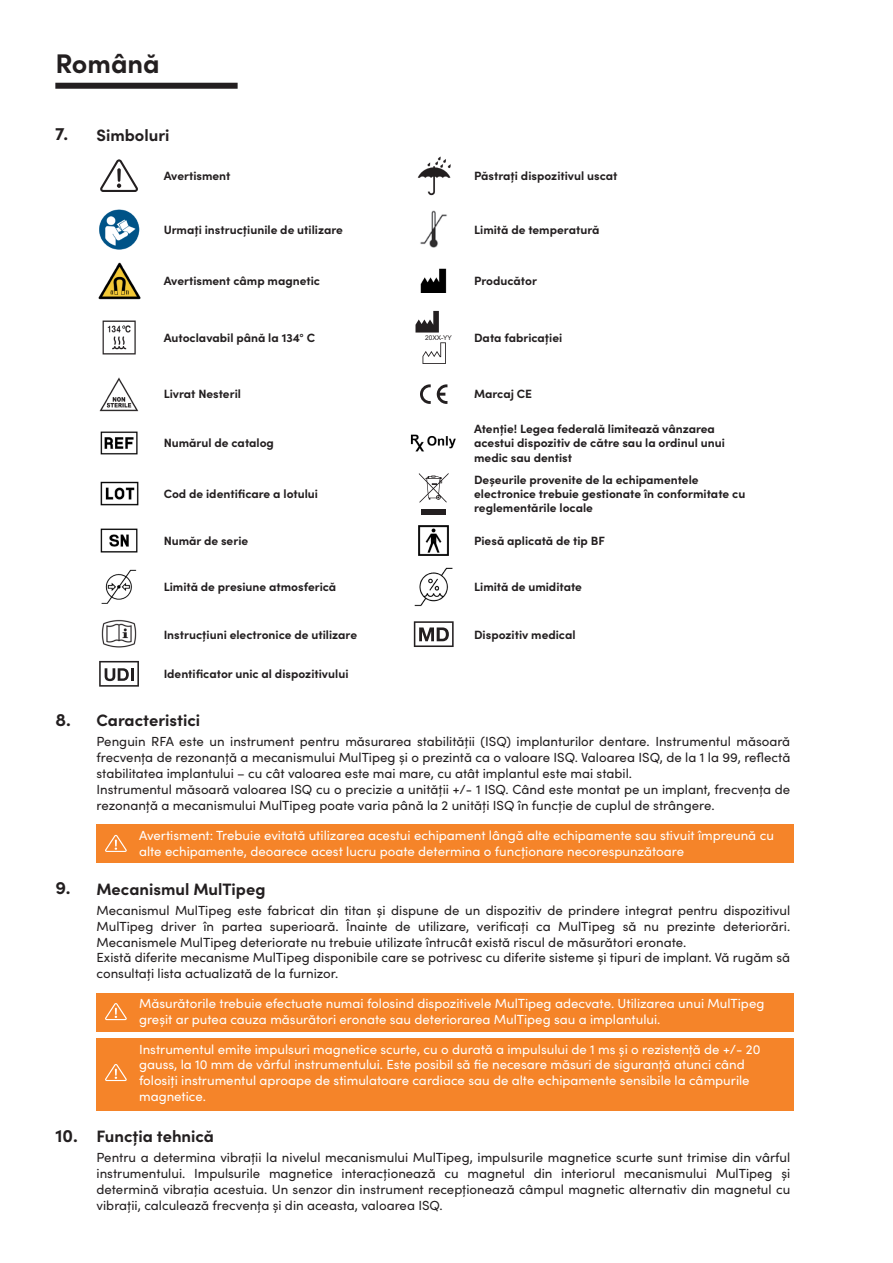
<style>
.page{position:relative;width:893px;height:1263px;background:#fff}
.page>*{position:absolute;margin:0;border:0;box-sizing:border-box;transform-origin:0 0}
.t1{font:700 27px "Sofia Pro";color:#231f20}
.Section_number{font:700 18px "Sofia Pro";color:#231f20}
.Heading_1{font:700 16.5px "Sofia Pro";color:#231f20}
.Body_1{font:13.2px/15.9px "Sofia Pro";color:#231f20;text-align:justify}
.Text_boxes{font:13.2px/15.8px "Sofia Pro";color:#fff}
.Symbols_text{font:700 12px/14.4px "Sofia Pro";color:#231f20}
.t2{font:6.6px "Arial";color:#231f20}
</style>
<div class="page">
<div style="left:97px;top:825px;width:697px;height:38px;background:#f58429"></div>
<svg style="left:105px;top:835px;width:22px;height:17px"></svg>
<div style="left:97px;top:993px;width:697px;height:38px;background:#f58429"></div>
<svg style="left:105px;top:1003px;width:22px;height:17px"></svg>
<div style="left:97px;top:1038px;width:697px;height:72px;background:#f58429"></div>
<svg style="left:105px;top:1064px;width:22px;height:17px"></svg>
<div style="left:55px;top:83px;width:183px;height:6px;background:#231f20"></div>
<svg style="left:100px;top:159px;width:38px;height:33px"></svg>
<img style="left:417px;top:156px;width:34px;height:40px">
<img style="left:99px;top:209px;width:41px;height:41px">
<img style="left:420px;top:211px;width:27px;height:37px">
<img style="left:98px;top:262px;width:42px;height:38px">
<img style="left:420px;top:269px;width:27px;height:23px">
<img style="left:102px;top:320px;width:34px;height:35px">
<svg style="left:415px;top:311px;width:24px;height:22px"></svg>
<svg style="left:422px;top:342px;width:24px;height:22px"></svg>
<img style="left:99px;top:377px;width:40px;height:35px">
<svg style="left:420px;top:384px;width:11px;height:20px"></svg>
<svg style="left:437px;top:384px;width:10px;height:20px"></svg>
<img style="left:100px;top:431px;width:38px;height:24px">
<img style="left:410px;top:434px;width:46px;height:18px">
<img style="left:100px;top:481px;width:38px;height:25px">
<svg style="left:419px;top:473px;width:30px;height:30px"></svg>
<div style="left:421px;top:509px;width:24px;height:5px;background:#231f20"></div>
<img style="left:100px;top:529px;width:38px;height:23px">
<img style="left:419px;top:525px;width:30px;height:31px">
<img style="left:101px;top:569px;width:36px;height:35px">
<img style="left:414px;top:567px;width:39px;height:40px">
<img style="left:101px;top:619px;width:36px;height:29px">
<svg style="left:414px;top:621px;width:40px;height:26px"></svg>
<svg style="left:99px;top:661px;width:40px;height:26px"></svg>
<p class="t1" style="left:55px;top:43px;width:106px">Română</p>
<p class="Section_number" style="left:55px;top:120px;width:14px">7.</p>
<p class="Heading_1" style="left:97px;top:122px;width:74px">Simboluri</p>
<p class="Symbols_text" style="left:164px;top:168px;width:68px">Avertisment</p>
<p class="Symbols_text" style="left:474px;top:168px;width:145px">Păstrați dispozitivul uscat</p>
<p class="Symbols_text" style="left:164px;top:221px;width:181px">Urmați instrucțiunile de utilizare</p>
<p class="Symbols_text" style="left:474px;top:221px;width:127px">Limită de temperatură</p>
<p class="Symbols_text" style="left:164px;top:273px;width:158px">Avertisment câmp magnetic</p>
<p class="Symbols_text" style="left:474px;top:273px;width:64px">Producător</p>
<p class="Symbols_text" style="left:164px;top:329px;width:153px">Autoclavabil până la 134° C</p>
<p class="t2" style="left:425px;top:334px;width:28px">20XX-YY</p>
<p class="Symbols_text" style="left:474px;top:329px;width:90px">Data fabricației</p>
<p class="Symbols_text" style="left:164px;top:386px;width:79px">Livrat Nesteril</p>
<p class="Symbols_text" style="left:474px;top:386px;width:60px">Marcaj CE</p>
<p class="Symbols_text" style="left:164px;top:435px;width:112px">Numărul de catalog</p>
<p class="Symbols_text" style="left:474px;top:421px;width:252px">Atenție! Legea federală limitează vânzarea acestui dispozitiv de către sau la ordinul unui medic sau dentist</p>
<p class="Symbols_text" style="left:164px;top:486px;width:156px">Cod de identificare a lotului</p>
<p class="Symbols_text" style="left:474px;top:471px;width:273px">Deșeurile provenite de la echipamentele electronice trebuie gestionate în conformitate cu reglementările locale</p>
<p class="Section_number" style="left:55px;top:705px;width:17px">8.</p>
<p class="Section_number" style="left:55px;top:874px;width:17px">9.</p>
<p class="Section_number" style="left:55px;top:1122px;width:24px">10.</p>
<p class="Symbols_text" style="left:164px;top:532px;width:86px">Număr de serie</p>
<p class="Symbols_text" style="left:474px;top:532px;width:132px">Piesă aplicată de tip BF</p>
<p class="Symbols_text" style="left:164px;top:579px;width:174px">Limită de presiune atmosferică</p>
<p class="Symbols_text" style="left:474px;top:579px;width:109px">Limită de umiditate</p>
<p class="Symbols_text" style="left:164px;top:626px;width:195px">Instrucțiuni electronice de utilizare</p>
<p class="Symbols_text" style="left:474px;top:626px;width:103px">Dispozitiv medical</p>
<p class="Symbols_text" style="left:164px;top:666px;width:186px">Identificator unic al dispozitivului</p>
<p class="Heading_1" style="left:97px;top:708px;width:105px">Caracteristici</p>
<p class="Body_1" style="left:97px;top:733px;width:695px">Penguin RFA este un instrument pentru măsurarea stabilității (ISQ) implanturilor dentare. Instrumentul măsoară frecvența de rezonanță a mecanismului MulTipeg și o prezintă ca o valoare ISQ. Valoarea ISQ, de la 1 la 99, reflectă stabilitatea implantului – cu cât valoarea este mai mare, cu atât implantul este mai stabil.</p>
<p class="Body_1" style="left:97px;top:781px;width:695px">Instrumentul măsoară valoarea ISQ cu o precizie a unității +/- 1 ISQ. Când este montat pe un implant, frecvența de rezonanță a mecanismului MulTipeg poate varia până la 2 unități ISQ în funcție de cuplul de strângere.</p>
<p class="Text_boxes" style="left:139px;top:827px;width:636px">Avertisment: Trebuie evitată utilizarea acestui echipament lângă alte echipamente sau stivuit împreună cu alte echipamente, deoarece acest lucru poate determina o funcționare necorespunzătoare</p>
<p class="Heading_1" style="left:97px;top:876px;width:170px">Mecanismul MulTipeg</p>
<p class="Body_1" style="left:97px;top:902px;width:695px">Mecanismul MulTipeg este fabricat din titan și dispune de un dispozitiv de prindere integrat pentru dispozitivul MulTipeg driver în partea superioară. Înainte de utilizare, verificați ca MulTipeg să nu prezinte deteriorări.<br>Mecanismele MulTipeg deteriorate nu trebuie utilizate întrucât există riscul de măsurători eronate.</p>
<p class="Body_1" style="left:97px;top:949px;width:695px">Există diferite mecanisme MulTipeg disponibile care se potrivesc cu diferite sisteme și tipuri de implant. Vă rugăm să consultați lista actualizată de la furnizor.</p>
<p class="Text_boxes" style="left:139px;top:995px;width:627px">Măsurătorile trebuie efectuate numai folosind dispozitivele MulTipeg adecvate. Utilizarea unui MulTipeg greșit ar putea cauza măsurători eronate sau deteriorarea MulTipeg sau a implantului.</p>
<p class="Text_boxes" style="left:139px;top:1040px;width:623px">Instrumentul emite impulsuri magnetice scurte, cu o durată a impulsului de 1 ms și o rezistență de +/- 20 gauss, la 10 mm de vârful instrumentului. Este posibil să fie necesare măsuri de siguranță atunci când folosiți instrumentul aproape de stimulatoare cardiace sau de alte echipamente sensibile la câmpurile magnetice.</p>
<p class="Heading_1" style="left:97px;top:1124px;width:119px">Funcția tehnică</p>
<p class="Body_1" style="left:97px;top:1149px;width:695px">Pentru a determina vibrații la nivelul mecanismului MulTipeg, impulsurile magnetice scurte sunt trimise din vârful instrumentului. Impulsurile magnetice interacționează cu magnetul din interiorul mecanismului MulTipeg și determină vibrația acestuia. Un senzor din instrument recepționează câmpul magnetic alternativ din magnetul cu vibrații, calculează frecvența și din aceasta, valoarea ISQ.</p>
</div>
